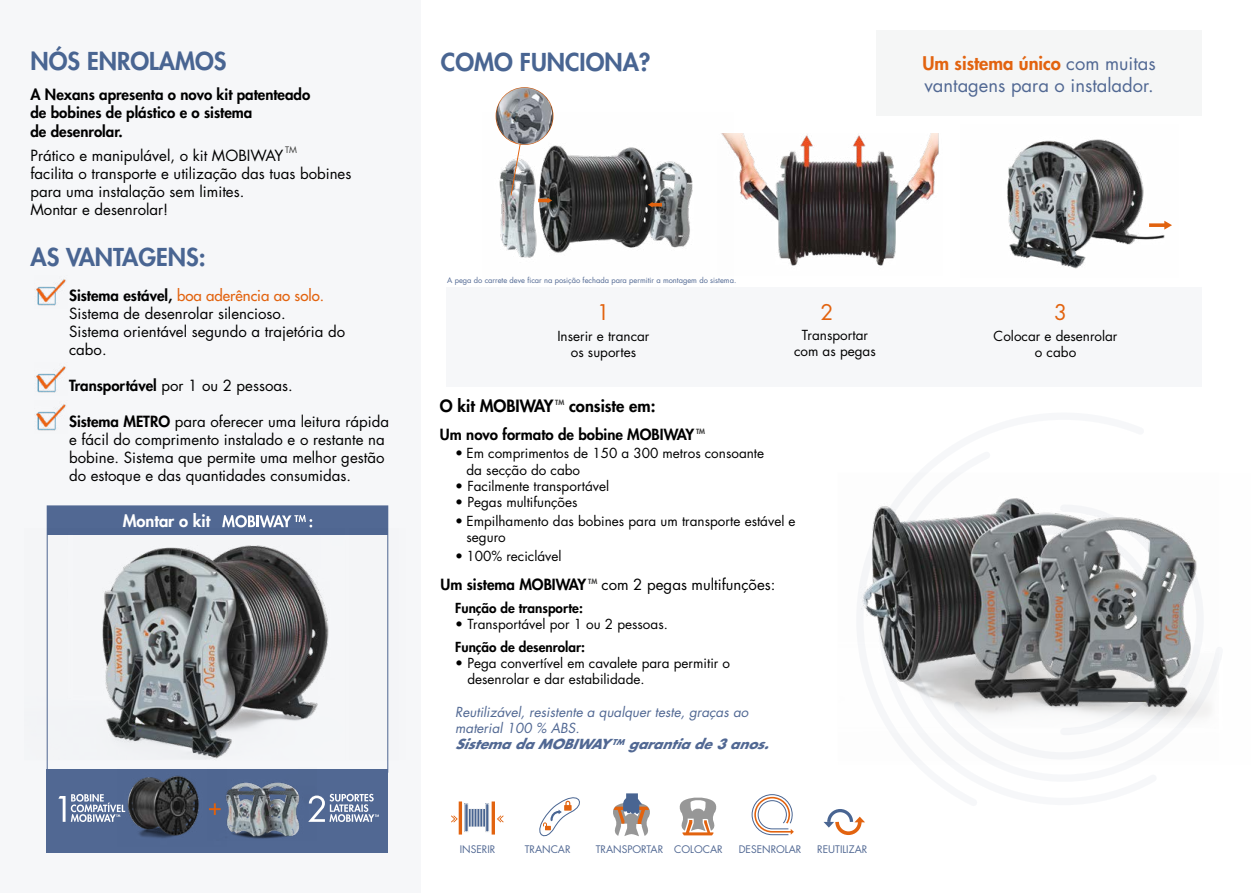
<style>
.page{position:relative;width:1255px;height:893px;background:#fff}
.page>*{position:absolute;margin:0;border:0;box-sizing:border-box;transform-origin:0 0}
.t1{font:800 24px "Futura Std";color:#496592}
.t2{font:21px "Futura Std";color:#e2630f}
.t3{font:18.3px/22px "Futura Std";color:#516893}
.t4{font:800 16.5px "Futura Std";color:#000}
.t5{font:800 16.5px "Futura Std";color:#fff}
.t6{font:15px/18px "Futura Std";color:#000}
.t7{font:800 15px/18px "Futura Std";color:#000}
.t8{font:13.5px/16.2px "Futura Std";color:#000;text-align:center}
.t9{font:italic 13.5px/16.2px "Futura Std";color:#516893}
.t10{font:800 13.5px "Futura Std";color:#000}
.t11{font:10.2px "Futura Std";color:#516893}
.t12{font:8.7px "Futura Std";color:#3c3c3b}
.t13{font:7.5px "Futura Std";color:#516893}
.t14{font:800 7.05px "Futura Std";color:#3c3c3b}
.s1{font-weight:800}
.s2{font-weight:500;color:#e2630f}
.s3{font-weight:800;color:#e2630f}
.s4{font-weight:700}
</style>
<div class="page">
<img style="left:500px;top:113px;width:233px;height:145px">
<div style="left:0;top:0;width:421px;height:893px;background:#f6f7f9"></div>
<div style="left:876px;top:30px;width:325px;height:86px;background:#f5f6f6"></div>
<svg style="left:751px;top:794px;width:42px;height:42px"></svg>
<svg style="left:458px;top:801px;width:4px;height:33px"></svg>
<svg style="left:491px;top:801px;width:4px;height:33px"></svg>
<svg style="left:468px;top:808px;width:17px;height:19px"></svg>
<div style="left:464px;top:803px;width:4px;height:29px;border:1px solid #ededed"></div>
<div style="left:485px;top:803px;width:4px;height:29px;border:1px solid #ededed"></div>
<svg style="left:497px;top:815px;width:6px;height:7px"></svg>
<svg style="left:451px;top:815px;width:6px;height:7px"></svg>
<svg style="left:823px;top:809px;width:42px;height:27px"></svg>
<svg style="left:679px;top:797px;width:37px;height:38px"></svg>
<svg style="left:613px;top:793px;width:37px;height:43px"></svg>
<svg style="left:539px;top:797px;width:41px;height:40px"></svg>
<img style="left:36px;top:279px;width:30px;height:27px">
<img style="left:36px;top:366px;width:30px;height:27px">
<img style="left:36px;top:404px;width:30px;height:27px">
<div style="left:446px;top:287px;width:755px;height:100px;background:#f6f7f9"></div>
<svg style="left:495px;top:87px;width:58px;height:116px"></svg>
<svg style="left:648px;top:202px;width:14px;height:5px"></svg>
<div style="left:47px;top:506px;width:341px;height:28px;background:#516893"></div>
<div style="left:47px;top:769px;width:341px;height:84px;background:#516893"></div>
<img style="left:226px;top:782px;width:73px;height:57px">
<svg style="left:222px;top:515px;width:90px;height:12px"></svg>
<img style="left:1007px;top:139px;width:165px;height:130px">
<img style="left:857px;top:473px;width:361px;height:287px">
<img style="left:125px;top:775px;width:101px;height:63px">
<img style="left:717px;top:134px;width:222px;height:132px">
<img style="left:46px;top:529px;width:343px;height:231px">
<svg style="left:58px;top:794px;width:67px;height:28px"></svg>
<svg style="left:308px;top:794px;width:71px;height:28px"></svg>
<h1 class="t1" style="left:30px;top:46px;width:197px">NÓS ENROLAMOS</h1>
<p class="t7" style="left:30px;top:85px;width:281px">A Nexans apresenta o novo kit patenteado de bobines de plástico e o sistema</p>
<p class="t7" style="left:30px;top:123px;width:94px">de desenrolar.</p>
<p class="t6" style="left:30px;top:147px;width:254px">Prático e manipulável, o kit MOBIWAY</p>
<p class="t12" style="left:285px;top:145px;width:13px">TM</p>
<p class="t6" style="left:30px;top:165px;width:322px">facilita o transporte e utilização das tuas bobines para uma instalação sem limites.<br>Montar e desenrolar!</p>
<h1 class="t1" style="left:30px;top:242px;width:177px">AS VANTAGENS:</h1>
<p class="t6" style="left:69px;top:287px;width:277px"><span class="s1">Sistema estável,</span> <span class="s2">boa aderência ao solo.<br></span>Sistema de desenrolar silencioso.<br>Sistema orientável segundo a trajetória do cabo.</p>
<p class="t6" style="left:69px;top:377px;width:225px"><span class="s1">Transportável</span> por 1 ou 2 pessoas.</p>
<p class="t6" style="left:69px;top:413px;width:321px"><span class="s1">Sistema METRO</span> para oferecer uma leitura rápida e fácil do comprimento instalado e o restante na bobine. Sistema que permite uma melhor gestão do estoque e das quantidades consumidas.</p>
<p class="t5" style="left:123px;top:510px;width:89px">Montar o kit</p>
<h1 class="t1" style="left:441px;top:47px;width:211px">COMO FUNCIONA?</h1>
<p class="t13" style="left:447px;top:275px;width:291px">A pega do carrete deve ficar na posição fechada para permitir a montagem do sistema.</p>
<p class="t3" style="left:922px;top:52px;width:235px"><span class="s3">Um sistema único</span> com muitas vantagens para o instalador.</p>
<h2 class="t2" style="left:597px;top:299px;width:14px">1</h2>
<h2 class="t2" style="left:820px;top:299px;width:14px">2</h2>
<h2 class="t2" style="left:1054px;top:299px;width:14px">3</h2>
<p class="t8" style="left:794px;top:327px;width:83px">Transportar com as pegas</p>
<p class="t8" style="left:993px;top:328px;width:125px">Colocar e desenrolar o cabo</p>
<p class="t8" style="left:557px;top:328px;width:94px">Inserir e trancar os suportes</p>
<p class="t4" style="left:440px;top:396px;width:115px">O kit MOBIWAY</p>
<p class="t14" style="left:555px;top:398px;width:11px">TM</p>
<p class="t4" style="left:569px;top:396px;width:88px">consiste em:</p>
<p class="t7" style="left:440px;top:425px;width:266px">Um novo formato de bobine MOBIWAY <sup>TM</sup></p>
<p class="t8" style="left:466px;top:445px;width:299px;text-align:left;text-indent:-11px">• Em comprimentos de 150 a 300 metros consoante da secção do cabo</p>
<p class="t8" style="left:455px;top:478px;width:155px">• Facilmente transportável</p>
<p class="t8" style="left:455px;top:494px;width:124px">• Pegas multifunções</p>
<p class="t8" style="left:466px;top:513px;width:330px;text-align:left;text-indent:-11px">• Empilhamento das bobines para um transporte estável e seguro</p>
<p class="t8" style="left:455px;top:548px;width:108px">• 100% reciclável</p>
<p class="t10" style="left:455px;top:600px;width:129px">Função de transporte:</p>
<p class="t8" style="left:455px;top:616px;width:214px">• Transportável por 1 ou 2 pessoas.</p>
<p class="t10" style="left:455px;top:638px;width:131px">Função de desenrolar:</p>
<p class="t8" style="left:467px;top:655px;width:264px;text-align:left;text-indent:-12px">• Pega convertível em cavalete para permitir o desenrolar e dar estabilidade.</p>
<p class="t9" style="left:455px;top:704px;width:320px">Reutilizável, resistente a qualquer teste, graças ao material 100 % ABS.<br><span class="s4">Sistema da MOBIWAY</span> <sup>TM</sup> <span class="s4">garantia de3 anos.</span></p>
<p class="t6" style="left:440px;top:575px;width:336px"><span class="s1">Um sistema MOBIWAY</span> <sup>TM</sup> com 2 pegas multifunções:</p>
<p class="t11" style="left:460px;top:843px;width:37px">INSERIR</p>
<p class="t11" style="left:524px;top:843px;width:47px">TRANCAR</p>
<p class="t11" style="left:595px;top:843px;width:128px">TRANSPORTAR COLOCAR</p>
<p class="t11" style="left:738px;top:843px;width:64px">DESENROLAR</p>
<p class="t11" style="left:817px;top:843px;width:52px">REUTILIZAR</p>
</div>
